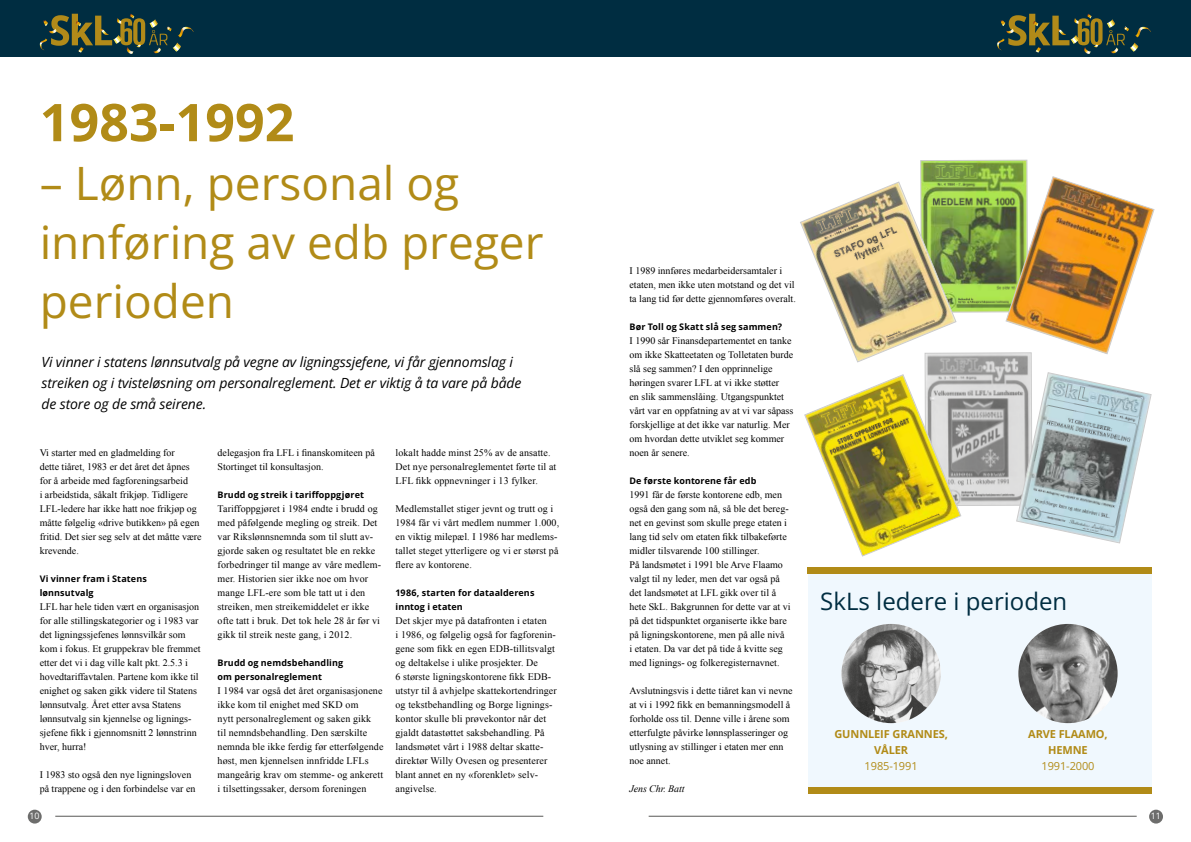
<style>
.page{position:relative;width:1191px;height:842px;background:#fff}
.page>*{position:absolute;margin:0;border:0;box-sizing:border-box;transform-origin:0 0}
.t1{font:700 52px "Open Sans";color:#b18b17}
.t2{font:46px/59px "Open Sans";color:#b18b17}
.t3{font:24px "Open Sans";color:#002d41}
.t4{font:italic 14px/21px "Open Sans";letter-spacing:-.01em;color:#000}
.t5{font:700 11px/16px "Open Sans";letter-spacing:-.01em;color:#b18b17;text-align:center}
.t6{font:11px "Open Sans";letter-spacing:-.01em;color:#b18b17}
.t7{font:10px/14px "Times New Roman";color:#000}
.t8{font:italic 10px "Times New Roman";letter-spacing:-.01em;color:#000}
.t9{font:700 9px/14px "Open Sans";letter-spacing:.01em;color:#000}
.t10{font:8.8px "Open Sans";color:#fff}
</style>
<div class="page">
<hr style="left:55px;top:816px;width:488px;height:1px;background:#575756">
<hr style="left:648px;top:816px;width:488px;height:1px;background:#575756">
<div style="left:28px;top:810px;width:14px;height:13px;background:#6d6d6c;border-radius:50%"></div>
<div style="left:1149px;top:810px;width:14px;height:13px;background:#6d6d6c;border-radius:50%"></div>
<div style="left:808px;top:570px;width:343px;height:221px;background:#f0f8fe"></div>
<div style="left:808px;top:787px;width:343px;height:7px;background:#b18b17"></div>
<div style="left:808px;top:567px;width:344px;height:7px;background:#b18b17"></div>
<img style="left:841px;top:624px;width:99px;height:99px;border-radius:50px">
<img style="left:1018px;top:624px;width:99px;height:99px;border-radius:50px">
<div style="left:0;top:0;width:1191px;height:57px;background:#002d41"></div>
<svg style="left:40px;top:14px;width:154px;height:40px"></svg>
<svg style="left:997px;top:14px;width:154px;height:40px"></svg>
<img style="left:800px;top:160px;width:354px;height:396px">
<h1 class="t1" style="left:40px;top:87px;width:256px">1983-1992</h1>
<h2 class="t2" style="left:40px;top:153px;width:505px">– Lønn, personal og innføring av edb preger perioden</h2>
<h3 class="t4" style="left:42px;top:351px;width:481px">Vi vinner i statens lønnsutvalg på vegne av ligningssjefene, vi får gjennomslag i streiken og i tvisteløsning om personalreglement. Det er viktig å ta vare på både de store og de små seirene.</h3>
<p class="t7" style="left:40px;top:445px;width:163px">Vi starter med en gladmelding for<br>dette tiåret, 1983 er det året det åpnes for å arbeide med fagforeningsarbeid<br>i arbeidstida, såkalt frikjøp. Tidligere LFL-ledere har ikke hatt noe frikjøp og måtte følgelig «drive butikken» på egen fritid. Det sier seg selv at det måtte være krevende.</p>
<p class="t9" style="left:40px;top:571px;width:109px">Vi vinner fram i Statens lønnsutvalg</p>
<p class="t7" style="left:40px;top:599px;width:162px">LFL har hele tiden vært en organisasjon for alle stillingskategorier og i 1983 var det ligningssjefenes lønnsvilkår som kom i fokus. Et gruppekrav ble fremmet etter det vi i dag ville kalt pkt. 2.5.3 i hovedtariffavtalen. Partene kom ikke til enighet og saken gikk videre til Statens lønnsutvalg. Året etter avsa Statens lønnsutvalg sin kjennelse og lignings&shy;sjefene fikk i gjennomsnitt 2 lønnstrinn hver, hurra!</p>
<p class="t7" style="left:40px;top:767px;width:157px">I 1983 sto også den nye ligningsloven på trappene og i den forbindelse var en</p>
<p class="t7" style="left:218px;top:445px;width:159px">delegasjon fra LFL i finanskomiteen på<br>Stortinget til konsultasjon.</p>
<p class="t9" style="left:218px;top:487px;width:148px">Brudd og streik i tariffoppgjøret</p>
<p class="t7" style="left:218px;top:501px;width:165px">Tariffoppgjøret i 1984 endte i brudd og med påfølgende megling og streik. Det var Rikslønnsnemnda som til slutt av&shy;gjorde saken og resultatet ble en rekke forbedringer til mange av våre medlem&shy;mer. Historien sier ikke noe om hvor mange LFL-ere som ble tatt ut i den streiken, men streikemiddelet er ikke ofte tatt i bruk. Det tok hele 28 år før vi gikk til streik neste gang, i 2012.</p>
<p class="t9" style="left:218px;top:655px;width:127px">Brudd og nemdsbehandling om personalreglement</p>
<p class="t7" style="left:218px;top:683px;width:167px">I 1984 var også det året organisasjonene ikke kom til enighet med SKD om<br>nytt personalreglement og saken gikk<br>til nemndsbehandling. Den særskilte nemnda ble ikke ferdig før etterfølgende høst, men kjennelsen innfridde LFLs mangeårig krav om stemme- og ankerett i tilsettingssaker, dersom foreningen</p>
<p class="t7" style="left:395px;top:445px;width:162px">lokalt hadde minst 25% av de ansatte.<br>Det nye personalreglementet førte til at<br>LFL fikk oppnevninger i 13 fylker.</p>
<p class="t7" style="left:395px;top:501px;width:165px">Medlemstallet stiger jevnt og trutt og i 1984 får vi vårt medlem nummer 1.000, en viktig milepæl. I 1986 har medlems&shy;tallet steget ytterligere og vi er størst på flere av kontorene.</p>
<p class="t9" style="left:395px;top:585px;width:140px">1986, starten for dataalderens inntog i etaten</p>
<p class="t7" style="left:395px;top:613px;width:163px">Det skjer mye på datafronten i etaten<br>i 1986, og følgelig også for fagforenin&shy;gene som fikk en egen EDB-tillitsvalgt og deltakelse i ulike prosjekter. De<br>6 største ligningskontorene fikk EDB&shy;utstyr til å avhjelpe skattekortendringer og tekstbehandling og Borge lignings&shy;kontor skulle bli prøvekontor når det gjaldt datastøttet saksbehandling. På landsmøtet vårt i 1988 deltar skatte&shy;direktør Willy Ovesen og presenterer blant annet en ny «forenklet» selv&shy;angivelse.</p>
<p class="t7" style="left:629px;top:264px;width:168px">I 1989 innføres medarbeidersamtaler i etaten, men ikke uten motstand og det vil ta lang tid før dette gjennomføres overalt.</p>
<p class="t9" style="left:629px;top:320px;width:154px">Bør Toll og Skatt slå seg sammen?</p>
<p class="t7" style="left:629px;top:334px;width:165px">I 1990 sår Finansdepartementet en tanke om ikke Skatteetaten og Tolletaten burde slå seg sammen? I den opprinnelige høringen svarer LFL at vi ikke støtter<br>en slik sammenslåing. Utgangspunktet vårt var en oppfatning av at vi var såpass forskjellige at det ikke var naturlig. Mer om hvordan dette utviklet seg kommer noen år senere.</p>
<p class="t9" style="left:629px;top:474px;width:128px">De første kontorene får edb</p>
<p class="t7" style="left:629px;top:488px;width:163px">1991 får de første kontorene edb, men også den gang som nå, så ble det bereg&shy;net en gevinst som skulle prege etaten i lang tid selv om etaten fikk tilbakeførte midler tilsvarende 100 stillinger.<br>På landsmøtet i 1991 ble Arve Flaamo valgt til ny leder, men det var også på det landsmøtet at LFL gikk over til å hete SkL. Bakgrunnen for dette var at vi på det tidspunktet organiserte ikke bare på ligningskontorene, men på alle nivå<br>i etaten. Da var det på tide å kvitte seg med lignings- og folkeregisternavnet.</p>
<p class="t7" style="left:629px;top:684px;width:165px">Avslutningsvis i dette tiåret kan vi nevne at vi i 1992 fikk en bemanningsmodell å forholde oss til. Denne ville i årene som etterfulgte påvirke lønnsplasseringer og utlysning av stillinger i etaten mer enn noe annet.</p>
<p class="t8" style="left:629px;top:782px;width:57px">Jens Chr. Batt</p>
<h3 class="t3" style="left:820px;top:585px;width:248px">SkLs ledere i perioden</h3>
<p class="t5" style="left:834px;top:726px;width:115px">GUNNLEIF GRANNES,<br>VÅLER</p>
<p class="t6" style="left:864px;top:759px;width:54px">1985-1991</p>
<p class="t5" style="left:1028px;top:726px;width:81px">ARVE FLAAMO,<br>HEMNE</p>
<p class="t6" style="left:1041px;top:759px;width:54px">1991-2000</p>
<p class="t10" style="left:30px;top:810px;width:12px">10</p>
<p class="t10" style="left:1150px;top:810px;width:12px">11</p>
</div>
